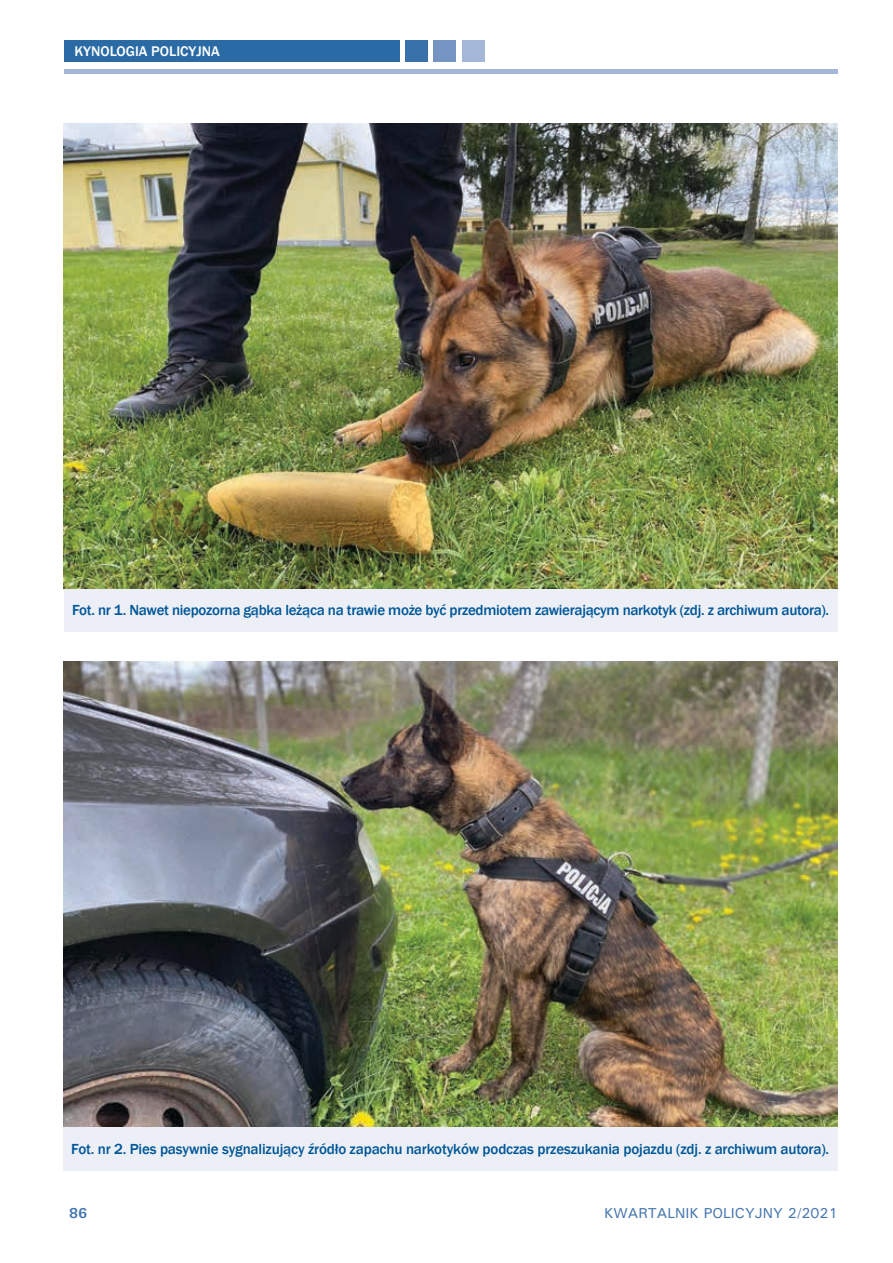
<style>
.page{position:relative;width:893px;height:1263px;background:#fff}
.page>*{position:absolute;margin:0;border:0;box-sizing:border-box;transform-origin:0 0}
.t1{font:500 15px "Franklin Gothic";letter-spacing:-.02em;color:#005697}
.t2{font:500 14.4px "Univers";color:#4777af}
.t3{font:500 14.4px "Franklin Gothic";color:#fff}
.t4{font:700 14.4px "Univers";color:#4777af}
</style>
<div class="page">
<hr style="left:64px;top:70px;width:774px;height:4px;background:#a4b7d7">
<div style="left:64px;top:41px;width:336px;height:21px;background:#2a6ba6"></div>
<div style="left:405px;top:41px;width:23px;height:21px;background:#3971aa"></div>
<div style="left:433px;top:41px;width:23px;height:21px;background:#7594c2"></div>
<div style="left:462px;top:41px;width:23px;height:21px;background:#a4b7d7"></div>
<div style="left:64px;top:589px;width:774px;height:42px;background:#eceff6"></div>
<img style="left:64px;top:123px;width:774px;height:466px">
<img style="left:64px;top:661px;width:774px;height:466px">
<div style="left:63px;top:1127px;width:775px;height:43px;background:#eceff6"></div>
<p class="t3" style="left:74px;top:43px;width:147px">KYNOLOGIA POLICYJNA</p>
<p class="t1" style="left:72px;top:601px;width:758px">Fot. nr 1. Nawet niepozorna gąbka leżąca na trawie może być przedmiotem zawierającym narkotyk (zdj. z archiwum autora).</p>
<p class="t1" style="left:71px;top:1140px;width:759px">Fot. nr 2. Pies pasywnie sygnalizujący źródło zapachu narkotyków podczas przeszukania pojazdu (zdj. z archiwum autora).</p>
<p class="t4" style="left:69px;top:1204px;width:20px">86</p>
<p class="t2" style="left:604px;top:1204px;width:235px">KWARTALNIK POLICYJNY 2/2021</p>
</div>
